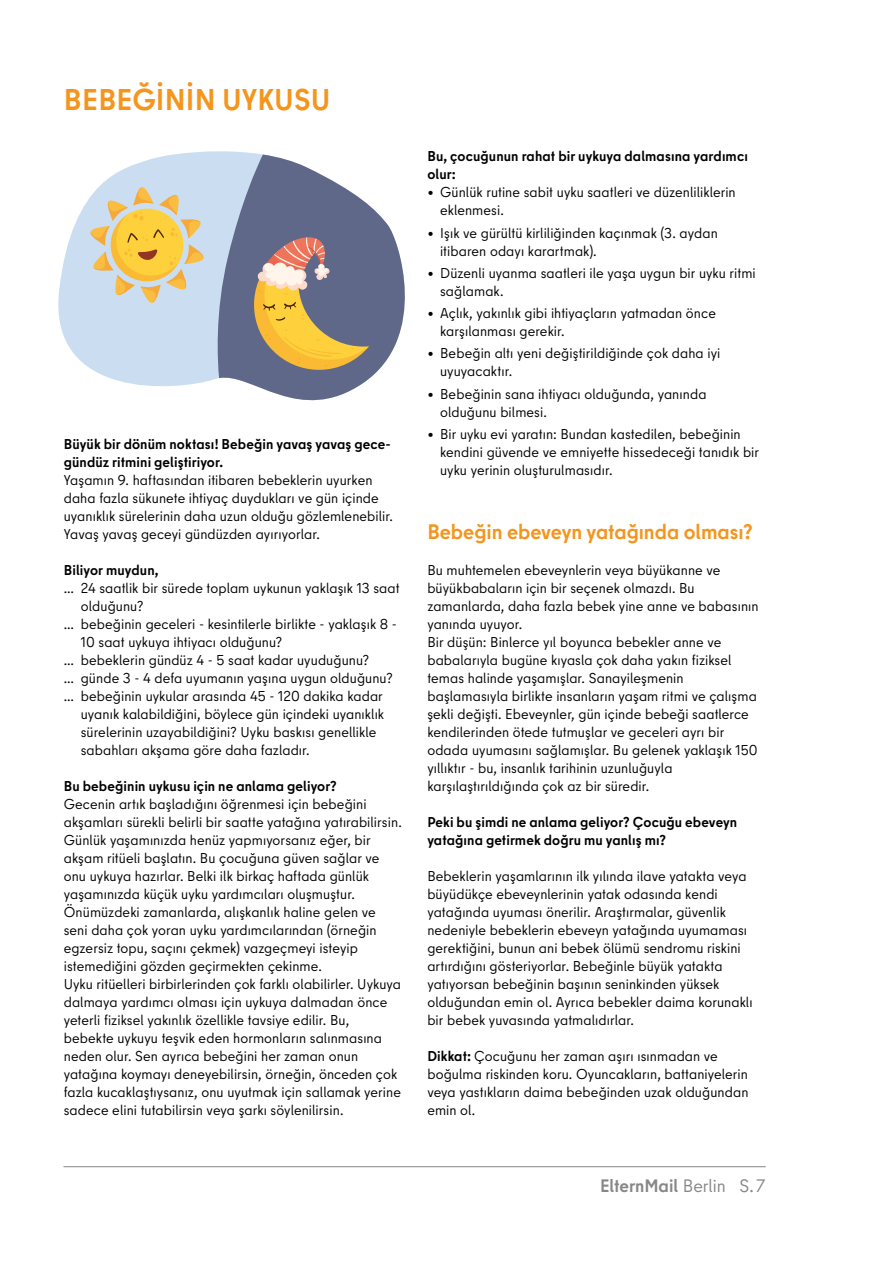
<style>
.page{position:relative;width:893px;height:1263px;background:#fff}
.page>*{position:absolute;margin:0;border:0;box-sizing:border-box;transform-origin:0 0}
.t1{font:700 30px "Berlin Type";letter-spacing:.005em;color:#f4951d}
.t2{font:700 21px "Berlin Type";letter-spacing:-.005em;color:#f4951d}
.t3{font:700 18px "Berlin Type";letter-spacing:-.005em;color:#878787}
.t4{font:14.25px/18px "Berlin Type";letter-spacing:.005em;color:#000}
.t5{font:700 14.25px/18px "Berlin Type";letter-spacing:.005em;color:#000}
.s1{font-weight:700}
.s2{font-weight:400}
</style>
<div class="page">
<hr style="left:64px;top:1166px;width:701px;height:1px;background:#878786">
<svg style="left:58px;top:151px;width:200px;height:236px;fill:#cbdef1"></svg>
<svg style="left:215px;top:154px;width:190px;height:247px;fill:#5f6889"></svg>
<svg style="left:90px;top:187px;width:114px;height:116px"></svg>
<svg style="left:254px;top:237px;width:115px;height:133px"></svg>
<h1 class="t1" style="left:64px;top:81px;width:268px">BEBEĞİNİN UYKUSU</h1>
<p class="t5" style="left:64px;top:435px;width:329px">Büyük bir dönüm noktası! Bebeğin yavaş yavaş gece&shy;gündüz ritmini geliştiriyor.</p>
<p class="t4" style="left:64px;top:471px;width:331px">Yaşamın 9. haftasından itibaren bebeklerin uyurken daha fazla sükunete ihtiyaç duydukları ve gün içinde uyanıklık sürelerinin daha uzun olduğu gözlemlenebilir.<br>Yavaş yavaş geceyi gündüzden ayırıyorlar.</p>
<p class="t5" style="left:64px;top:561px;width:96px">Biliyor muydun,</p>
<p class="t4" style="left:64px;top:579px;width:337px">… 24 saatlik bir sürede toplam uykunun yaklaşık 13 saat</p>
<p class="t4" style="left:81px;top:597px;width:64px">olduğunu?</p>
<p class="t4" style="left:64px;top:615px;width:335px">… bebeğinin geceleri - kesintilerle birlikte - yaklaşık 8 -</p>
<p class="t4" style="left:81px;top:633px;width:203px">10 saat uykuya ihtiyacı olduğunu?</p>
<p class="t4" style="left:64px;top:651px;width:307px">… bebeklerin gündüz 4 - 5 saat kadar uyuduğunu?</p>
<p class="t4" style="left:64px;top:669px;width:330px">… günde 3 - 4 defa uyumanın yaşına uygun olduğunu?</p>
<p class="t4" style="left:64px;top:687px;width:321px">… bebeğinin uykular arasında 45 - 120 dakika kadar</p>
<p class="t4" style="left:81px;top:705px;width:305px">uyanık kalabildiğini, böylece gün içindeki uyanıklık</p>
<p class="t4" style="left:81px;top:723px;width:297px">sürelerinin uzayabildiğini? Uyku baskısı genellikle</p>
<p class="t4" style="left:81px;top:741px;width:230px">sabahları akşama göre daha fazladır.</p>
<p class="t5" style="left:64px;top:777px;width:275px">Bu bebeğinin uykusu için ne anlama geliyor?</p>
<p class="t4" style="left:64px;top:795px;width:340px">Gecenin artık başladığını öğrenmesi için bebeğini akşamları sürekli belirli bir saatte yatağına yatırabilirsin.<br>Günlük yaşamınızda henüz yapmıyorsanız eğer, bir akşam ritüeli başlatın. Bu çocuğuna güven sağlar ve onu uykuya hazırlar. Belki ilk birkaç haftada günlük yaşamınızda küçük uyku yardımcıları oluşmuştur.<br>Önümüzdeki zamanlarda, alışkanlık haline gelen ve seni daha çok yoran uyku yardımcılarından (örneğin egzersiz topu, saçını çekmek) vazgeçmeyi isteyip istemediğini gözden geçirmekten çekinme.<br>Uyku ritüelleri birbirlerinden çok farklı olabilirler. Uykuya dalmaya yardımcı olması için uykuya dalmadan önce yeterli fiziksel yakınlık özellikle tavsiye edilir. Bu, bebekte uykuyu teşvik eden hormonların salınmasına neden olur. Sen ayrıca bebeğini her zaman onun yatağına koymayı deneyebilirsin, örneğin, önceden çok fazla kucaklaştıysanız, onu uyutmak için sallamak yerine sadece elini tutabilirsin veya şarkı söylenilirsin.</p>
<p class="t5" style="left:427px;top:147px;width:322px">Bu, çocuğunun rahat bir uykuya dalmasına yardımcı olur:</p>
<p class="t4" style="left:440px;top:183px;width:297px;text-indent:-13px">• Günlük rutine sabit uyku saatleri ve düzenliliklerin eklenmesi.</p>
<p class="t4" style="left:440px;top:224px;width:279px;text-indent:-13px">• Işık ve gürültü kirliliğinden kaçınmak (3. aydan itibaren odayı karartmak).</p>
<p class="t4" style="left:440px;top:264px;width:317px;text-indent:-13px">• Düzenli uyanma saatleri ile yaşa uygun bir uyku ritmi sağlamak.</p>
<p class="t4" style="left:440px;top:304px;width:277px;text-indent:-13px">• Açlık, yakınlık gibi ihtiyaçların yatmadan önce karşılanması gerekir.</p>
<p class="t4" style="left:440px;top:344px;width:282px;text-indent:-13px">• Bebeğin altı yeni değiştirildiğinde çok daha iyi uyuyacaktır.</p>
<p class="t4" style="left:440px;top:385px;width:268px;text-indent:-13px">• Bebeğinin sana ihtiyacı olduğunda, yanında olduğunu bilmesi.</p>
<p class="t4" style="left:440px;top:425px;width:320px;text-indent:-13px">• Bir uyku evi yaratın: Bundan kastedilen, bebeğinin kendini güvende ve emniyette hissedeceği tanıdık bir uyku yerinin oluşturulmasıdır.</p>
<h2 class="t2" style="left:427px;top:519px;width:327px">Bebeğin ebeveyn yatağında olması?</h2>
<p class="t4" style="left:427px;top:561px;width:333px">Bu muhtemelen ebeveynlerin veya büyükanne ve büyükbabaların için bir seçenek olmazdı. Bu zamanlarda, daha fazla bebek yine anne ve babasının yanında uyuyor.<br>Bir düşün: Binlerce yıl boyunca bebekler anne ve babalarıyla bugüne kıyasla çok daha yakın fiziksel temas halinde yaşamışlar. Sanayileşmenin başlamasıyla birlikte insanların yaşam ritmi ve çalışma şekli değişti. Ebeveynler, gün içinde bebeği saatlerce kendilerinden ötede tutmuşlar ve geceleri ayrı bir odada uyumasını sağlamışlar. Bu gelenek yaklaşık 150 yıllıktır - bu, insanlık tarihinin uzunluğuyla karşılaştırıldığında çok az bir süredir.</p>
<p class="t5" style="left:427px;top:813px;width:311px">Peki bu şimdi ne anlama geliyor? Çocuğu ebeveyn yatağına getirmek doğru mu yanlış mı?</p>
<p class="t4" style="left:427px;top:867px;width:327px">Bebeklerin yaşamlarının ilk yılında ilave yatakta veya büyüdükçe ebeveynlerinin yatak odasında kendi yatağında uyuması önerilir. Araştırmalar, güvenlik nedeniyle bebeklerin ebeveyn yatağında uyumaması gerektiğini, bunun ani bebek ölümü sendromu riskini artırdığını gösteriyorlar. Bebeğinle büyük yatakta yatıyorsan bebeğinin başının seninkinden yüksek olduğundan emin ol. Ayrıca bebekler daima korunaklı bir bebek yuvasında yatmalıdırlar.</p>
<p class="t4" style="left:427px;top:1047px;width:323px"><span class="s1">Dikkat:</span> Çocuğunu her zaman aşırı ısınmadan ve boğulma riskinden koru. Oyuncakların, battaniyelerin veya yastıkların daima bebeğinden uzak olduğundan emin ol.</p>
<p class="t3" style="left:600px;top:1174px;width:167px">ElternMail <span class="s2">Berlin S.7</span></p>
</div>
